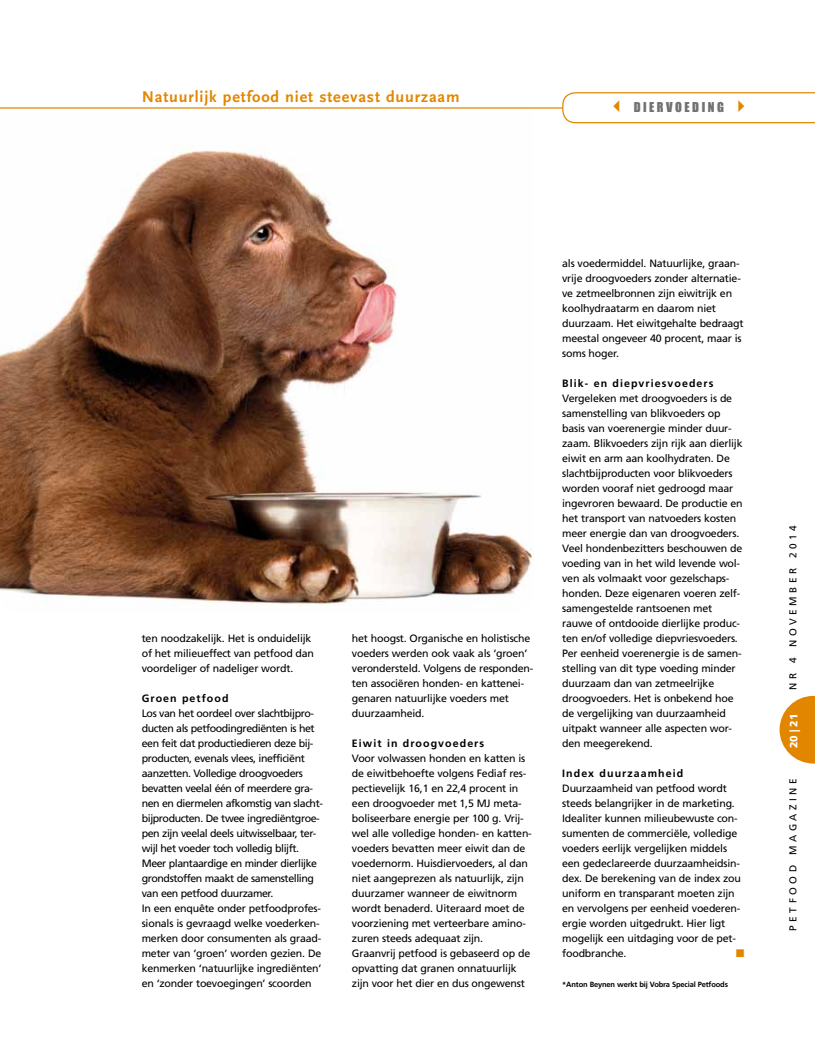
<style>
.page{position:relative;width:815px;height:1063px;background:#fff}
.page>*{position:absolute;margin:0;border:0;box-sizing:border-box;transform-origin:0 0}
.t1{font:700 16.25px "Scala Sans";letter-spacing:.05em;color:#e28600}
.t2{font:12.5px "Impact";letter-spacing:.2em;color:#707172}
.t3{font:10.62px/15px "Frutiger";letter-spacing:-.02em;color:#000}
.t4{font:10.62px/15px "Frutiger";letter-spacing:-.04em;color:#000}
.t5{font:700 10.62px "Frutiger";letter-spacing:.1em;color:#000}
.t6{font:900 10.62px "Frutiger";color:#fff}
.t7{font:10.62px "Monotype Sorts";color:#e28600}
.t8{font:10px "Frutiger";letter-spacing:.35em;color:#000}
.t9{font:700 7.5px "Frutiger";letter-spacing:-.02em;color:#000}
.s1{color:#e28600}
</style>
<div class="page">
<img style="left:0;top:145px;width:533px;height:461px">
<svg style="left:780px;top:696px;width:35px;height:68px"></svg>
<svg style="left:562px;top:92px;width:253px;height:31px"></svg>
<hr style="left:0;top:107px;width:563px;height:2px;background:#e28600">
<h1 class="t1" style="left:142px;top:88px;width:319px">Natuurlijk petfood niet steevast duurzaam</h1>
<p class="t2" style="left:609px;top:100px;width:143px"><span class="s1">✓</span> DIERVOEDING <span class="s1">✔</span></p>
<p class="t3" style="left:142px;top:631px;width:174px">ten noodzakelijk. Het is onduidelijk of het milieueffect van petfood dan voordeliger of nadeliger wordt.</p>
<p class="t5" style="left:142px;top:692px;width:88px">Groen petfood</p>
<p class="t4" style="left:142px;top:706px;width:183px">Los van het oordeel over slachtbijpro&shy;ducten als petfoodingrediënten is het een feit dat productiedieren deze bij&shy;producten, evenals vlees, inefficiënt aanzetten. Volledige droogvoeders bevatten veelal één of meerdere gra&shy;nen en diermelen afkomstig van slacht&shy;bijproducten. De twee ingrediëntgroe&shy;pen zijn veelal deels uitwisselbaar, ter&shy;wijl het voeder toch volledig blijft.<br>Meer plantaardige en minder dierlijke grondstoffen maakt de samenstelling van een petfood duurzamer.<br>In een enquête onder petfoodprofes&shy;sionals is gevraagd welke voederken&shy;merken door consumenten als graad&shy;meter van ‘groen’ worden gezien. De kenmerken ‘natuurlijke ingrediënten’ en ‘zonder toevoegingen’ scoorden</p>
<p class="t3" style="left:352px;top:631px;width:183px">het hoogst. Organische en holistische voeders werden ook vaak als ‘groen’ verondersteld. Volgens de responden&shy;ten associëren honden- en kattenei&shy;genaren natuurlijke voeders met duurzaamheid.</p>
<p class="t5" style="left:352px;top:737px;width:134px">Eiwit in droogvoeders</p>
<p class="t3" style="left:352px;top:751px;width:181px">Voor volwassen honden en katten is de eiwitbehoefte volgens Fediaf res&shy;pectievelijk 16,1 en 22,4 procent in een droogvoeder met 1,5 MJ meta&shy;boliseerbare energie per 100 g. Vrij&shy;wel alle volledige honden- en katten&shy;voeders bevatten meer eiwit dan de voedernorm. Huisdiervoeders, al dan niet aangeprezen als natuurlijk, zijn duurzamer wanneer de eiwitnorm wordt benaderd. Uiteraard moet de voorziening met verteerbare amino&shy;zuren steeds adequaat zijn.<br>Graanvrij petfood is gebaseerd op de opvatting dat granen onnatuurlijk zijn voor het dier en dus ongewenst</p>
<p class="t3" style="left:562px;top:256px;width:183px">als voedermiddel. Natuurlijke, graan&shy;vrije droogvoeders zonder alternatie&shy;ve zetmeelbronnen zijn eiwitrijk en koolhydraatarm en daarom niet duurzaam. Het eiwitgehalte bedraagt meestal ongeveer 40 procent, maar is soms hoger.</p>
<p class="t5" style="left:562px;top:377px;width:153px">Blik- en diepvriesvoeders</p>
<p class="t3" style="left:562px;top:391px;width:182px">Vergeleken met droogvoeders is de samenstelling van blikvoeders op basis van voerenergie minder duur&shy;zaam. Blikvoeders zijn rijk aan dierlijk eiwit en arm aan koolhydraten. De slachtbijproducten voor blikvoeders worden vooraf niet gedroogd maar ingevroren bewaard. De productie en het transport van natvoeders kosten meer energie dan van droogvoeders.<br>Veel hondenbezitters beschouwen de voeding van in het wild levende wol&shy;ven als volmaakt voor gezelschaps&shy;honden. Deze eigenaren voeren zelf&shy;samengestelde rantsoenen met rauwe of ontdooide dierlijke produc&shy;ten en/of volledige diepvriesvoeders.<br>Per eenheid voerenergie is de samen&shy;stelling van dit type voeding minder duurzaam dan van zetmeelrijke droogvoeders. Het is onbekend hoe de vergelijking van duurzaamheid uitpakt wanneer alle aspecten wor&shy;den meegerekend.</p>
<p class="t5" style="left:562px;top:767px;width:123px">Index duurzaamheid</p>
<p class="t3" style="left:562px;top:781px;width:180px">Duurzaamheid van petfood wordt steeds belangrijker in de marketing.<br>Idealiter kunnen milieubewuste con&shy;sumenten de commerciële, volledige voeders eerlijk vergelijken middels een gedeclareerde duurzaamheidsin&shy;dex. De berekening van de index zou uniform en transparant moeten zijn en vervolgens per eenheid voederen&shy;ergie worden uitgedrukt. Hier ligt mogelijk een uitdaging voor de pet&shy;foodbranche.</p>
<p class="t7" style="left:736px;top:949px;width:10px">n</p>
<p class="t9" style="left:562px;top:980px;width:167px">*Anton Beynen werkt bij Vobra Special Petfoods</p>
<p class="t8" style="left:787px;top:690px;width:166px;rotate:-90deg">nr 4 nov emb er 2014</p>
<p class="t6" style="left:787px;top:748px;width:36px;rotate:-90deg">20 | 21</p>
<p class="t8" style="left:787px;top:931px;width:154px;rotate:-90deg">petf ood maga zi ne</p>
</div>
